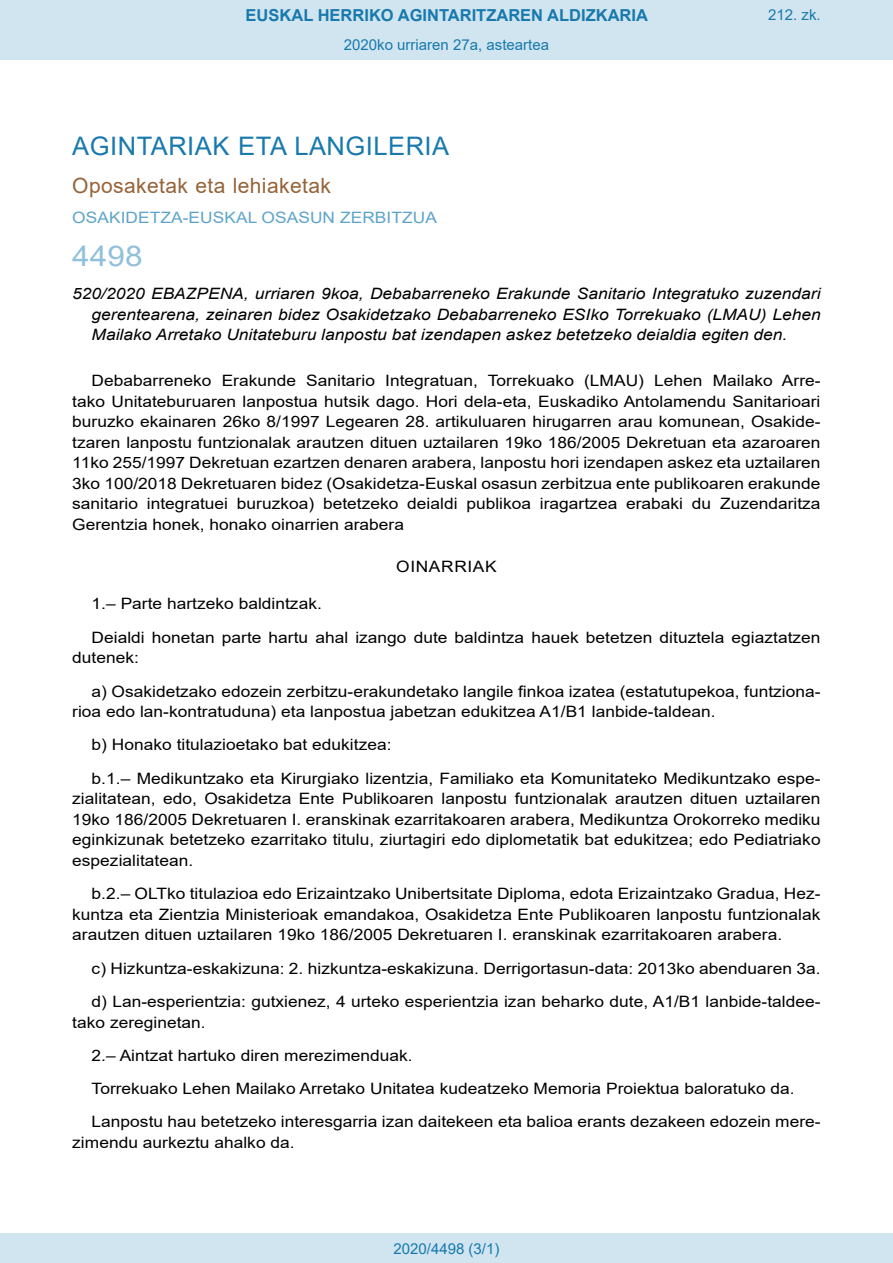
<style>
.page{position:relative;width:893px;height:1263px;background:#fff}
.page>*{position:absolute;margin:0;border:0;box-sizing:border-box;transform-origin:0 0}
.BOPVOrden{font:28.5px "Arial";color:#90c0db;scale:1.11 1}
.BOPVSeccion{font:25.5px "Arial";letter-spacing:.02em;color:#1879ad}
.BOPVSubseccion{font:21px "Arial";letter-spacing:.02em;color:#956338}
.t1{font:700 16.5px "Arial";color:#1879ad}
.BOPVDetalle{font:15.6px/20.5px "Arial";color:#000;scale:1.11 1}
.BOPVTitulo{font:italic 15.6px/20.5px "Arial";color:#000;text-align:justify;scale:1.11 1}
.BOPVOrganismo{font:15.6px "Arial";letter-spacing:.005em;color:#5ea4ca;scale:1.11 1}
.BOPVClave{font:15.6px "Arial";letter-spacing:.035em;color:#000;scale:1.11 1}
.Paginacion_Centro{font:15px "Arial";color:#1879ad}
</style>
<div class="page">
<div style="left:0;top:0;width:893px;height:60px;background:#d0e5f0"></div>
<div style="left:0;top:1233px;width:893px;height:30px;background:#d0e5f0"></div>
<p class="t1" style="left:246px;top:3px;width:404px">EUSKAL HERRIKO AGINTARITZAREN ALDIZKARIA</p>
<p class="Paginacion_Centro" style="left:344px;top:35px;width:207px">2020ko urriaren 27a, asteartea</p>
<p class="Paginacion_Centro" style="left:768px;top:5px;width:54px">212. zk.</p>
<p class="BOPVSeccion" style="left:72px;top:128px;width:378px">AGINTARIAK ETA LANGILERIA</p>
<p class="BOPVSubseccion" style="left:72px;top:171px;width:260px">Oposaketak eta lehiaketak</p>
<p class="BOPVOrganismo" style="left:72px;top:207px;width:330px">OSAKIDETZA-EUSKAL OSASUN ZERBITZUA</p>
<p class="BOPVOrden" style="left:72px;top:236px;width:65px">4498</p>
<p class="BOPVTitulo" style="left:92px;top:283px;width:658px;text-indent:-19px">520/2020 EBAZPENA, urriaren 9koa, Debabarreneko Erakunde Sanitario Integratuko zuzendari gerentearena, zeinaren bidez Osakidetzako Debabarreneko ESIko Torrekuako (LMAU) Lehen Mailako Arretako Unitateburu lanpostu bat izendapen askez betetzeko deialdia egiten den.</p>
<p class="BOPVDetalle" style="left:72px;top:370px;width:676px;text-align:justify;text-indent:19px">Debabarreneko Erakunde Sanitario Integratuan, Torrekuako (LMAU) Lehen Mailako Arre&shy;tako Unitateburuaren lanpostua hutsik dago. Hori dela-eta, Euskadiko Antolamendu Sanitarioari buruzko ekainaren 26ko 8/1997 Legearen 28. artikuluaren hirugarren arau komunean, Osakide&shy;tzaren lanpostu funtzionalak arautzen dituen uztailaren 19ko 186/2005 Dekretuan eta azaroaren 11ko 255/1997 Dekretuan ezartzen denaren arabera, lanpostu hori izendapen askez eta uztailaren 3ko 100/2018 Dekretuaren bidez (Osakidetza-Euskal osasun zerbitzua ente publikoaren erakunde sanitario integratuei buruzkoa) betetzeko deialdi publikoa iragartzea erabaki du Zuzendaritza Gerentzia honek, honako oinarrien arabera</p>
<p class="BOPVClave" style="left:396px;top:556px;width:92px">OINARRIAK</p>
<p class="BOPVDetalle" style="left:92px;top:593px;width:209px">1.– Parte hartzeko baldintzak.</p>
<p class="BOPVDetalle" style="left:72px;top:627px;width:676px;text-indent:19px">Deialdi honetan parte hartu ahal izango dute baldintza hauek betetzen dituztela egiaztatzen dutenek:</p>
<p class="BOPVDetalle" style="left:72px;top:681px;width:676px;text-indent:19px">a) Osakidetzako edozein zerbitzu-erakundetako langile finkoa izatea (estatutupekoa, funtziona&shy;rioa edo lan-kontratuduna) eta lanpostua jabetzan edukitzea A1/B1 lanbide-taldean.</p>
<p class="BOPVDetalle" style="left:92px;top:735px;width:272px">b) Honako titulazioetako bat edukitzea:</p>
<p class="BOPVDetalle" style="left:72px;top:768px;width:676px;text-align:justify;text-indent:19px">b.1.– Medikuntzako eta Kirurgiako lizentzia, Familiako eta Komunitateko Medikuntzako espe&shy;zialitatean, edo, Osakidetza Ente Publikoaren lanpostu funtzionalak arautzen dituen uztailaren 19ko 186/2005 Dekretuaren I. eranskinak ezarritakoaren arabera, Medikuntza Orokorreko mediku eginkizunak betetzeko ezarritako titulu, ziurtagiri edo diplometatik bat edukitzea; edo Pediatriako espezialitatean.</p>
<p class="BOPVDetalle" style="left:72px;top:883px;width:676px;text-align:justify;text-indent:19px">b.2.– OLTko titulazioa edo Erizaintzako Unibertsitate Diploma, edota Erizaintzako Gradua, Hez&shy;kuntza eta Zientzia Ministerioak emandakoa, Osakidetza Ente Publikoaren lanpostu funtzionalak arautzen dituen uztailaren 19ko 186/2005 Dekretuaren I. eranskinak ezarritakoaren arabera.</p>
<p class="BOPVDetalle" style="left:92px;top:958px;width:658px">c) Hizkuntza-eskakizuna: 2. hizkuntza-eskakizuna. Derrigortasun-data: 2013ko abenduaren 3a.</p>
<p class="BOPVDetalle" style="left:72px;top:991px;width:676px;text-indent:19px">d) Lan-esperientzia: gutxienez, 4 urteko esperientzia izan beharko dute, A1/B1 lanbide-taldee&shy;tako zereginetan.</p>
<p class="BOPVDetalle" style="left:92px;top:1045px;width:291px">2.– Aintzat hartuko diren merezimenduak.</p>
<p class="BOPVDetalle" style="left:92px;top:1078px;width:635px">Torrekuako Lehen Mailako Arretako Unitatea kudeatzeko Memoria Proiektua baloratuko da.</p>
<p class="BOPVDetalle" style="left:72px;top:1111px;width:676px;text-indent:19px">Lanpostu hau betetzeko interesgarria izan daitekeen eta balioa erants dezakeen edozein mere&shy;zimendu aurkeztu ahalko da.</p>
<p class="Paginacion_Centro" style="left:393px;top:1238px;width:107px">2020/4498 (3/1)</p>
</div>
